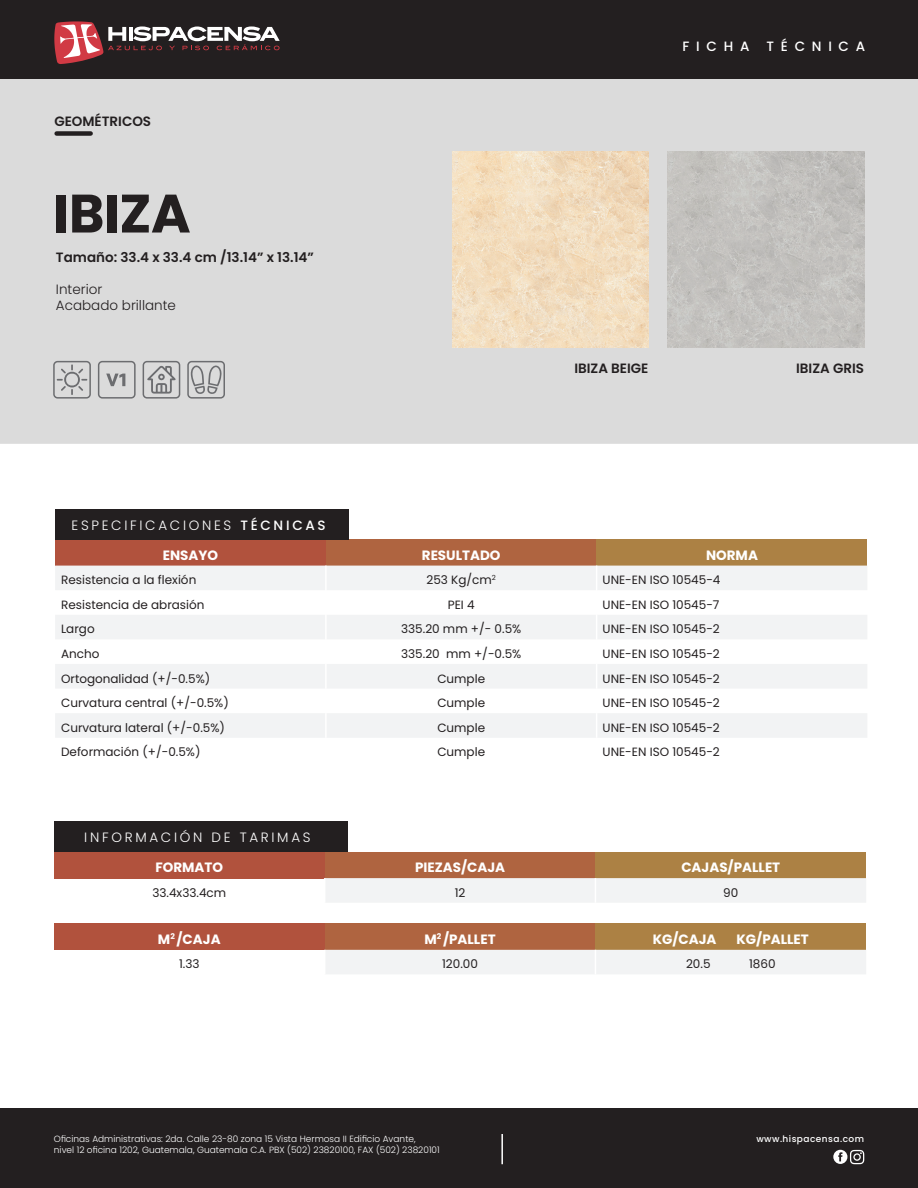
<style>
.page{position:relative;width:918px;height:1188px;background:#fff}
.page>*{position:absolute;margin:0;border:0;box-sizing:border-box;transform-origin:0 0}
.t1{font:700 54px "Poppins";letter-spacing:-.01em;color:#231f20}
.t2{font:700 13.5px "Poppins";color:#fff}
.t3{font:600 13.5px "Poppins";color:#231f20}
.t4{font:300 13.5px "Poppins";letter-spacing:.2em;color:#fff}
.t5{font:300 13.5px/16.2px "Poppins";color:#231f20}
.t6{font:500 13.5px "Poppins";letter-spacing:.5em;color:#fff}
.t7{font:12px "Poppins";color:#231f20}
.t8{font:300 9px/10.8px "Poppins";color:#fff}
.t9{font:500 9px "Poppins";letter-spacing:.05em;color:#fff}
.s1{font-weight:500}
</style>
<div class="page">
<div style="left:0;top:0;width:918px;height:80px;background:#231f20"></div>
<svg style="left:54px;top:21px;width:226px;height:43px"></svg>
<div style="left:0;top:1108px;width:918px;height:80px;background:#231f20"></div>
<hr style="left:501px;top:1134px;width:2px;height:30px;background:#fff">
<svg style="left:833px;top:1150px;width:31px;height:14px"></svg>
<img style="left:0;top:80px;width:918px;height:844px">
<div style="left:55px;top:539px;width:271px;height:27px;background:#b1523d"></div>
<div style="left:326px;top:539px;width:271px;height:27px;background:#af6440"></div>
<div style="left:597px;top:539px;width:270px;height:27px;background:#ac8144"></div>
<svg style="left:55px;top:566px;width:812px;height:172px;fill:#f2f3f4"></svg>
<hr style="left:325px;top:566px;width:2px;height:24px;background:#fff">
<hr style="left:325px;top:590px;width:2px;height:25px;background:#fff">
<hr style="left:325px;top:615px;width:2px;height:24px;background:#fff">
<hr style="left:325px;top:639px;width:2px;height:25px;background:#fff">
<hr style="left:325px;top:664px;width:2px;height:25px;background:#fff">
<hr style="left:325px;top:689px;width:2px;height:24px;background:#fff">
<hr style="left:325px;top:713px;width:2px;height:25px;background:#fff">
<hr style="left:325px;top:738px;width:2px;height:24px;background:#fff">
<svg style="left:596px;top:566px;width:1px;height:196px"></svg>
<div style="left:55px;top:509px;width:294px;height:30px;background:#231f20"></div>
<div style="left:54px;top:852px;width:271px;height:26px;background:#b1523d"></div>
<div style="left:325px;top:852px;width:270px;height:26px;background:#af6440"></div>
<div style="left:595px;top:852px;width:271px;height:26px;background:#ac8144"></div>
<div style="left:324px;top:878px;width:542px;height:25px;background:#f2f3f4"></div>
<div style="left:54px;top:924px;width:271px;height:26px;background:#b1523d"></div>
<div style="left:325px;top:924px;width:270px;height:26px;background:#af6440"></div>
<div style="left:595px;top:924px;width:271px;height:26px;background:#ac8144"></div>
<div style="left:326px;top:950px;width:540px;height:24px;background:#f2f3f4"></div>
<div style="left:54px;top:821px;width:294px;height:31px;background:#231f20"></div>
<div style="left:57px;top:131px;width:34px;height:5px;background:#231f20"></div>
<div style="left:98px;top:361px;width:38px;height:38px;border:2px solid #6c6d70;border-radius:4px"></div>
<svg style="left:106px;top:374px;width:19px;height:12px"></svg>
<div style="left:187px;top:361px;width:38px;height:38px;border:2px solid #6c6d70;border-radius:4px"></div>
<svg style="left:191px;top:365px;width:31px;height:29px"></svg>
<div style="left:143px;top:361px;width:37px;height:38px;border:2px solid #6c6d70;border-radius:4px"></div>
<svg style="left:147px;top:366px;width:29px;height:28px"></svg>
<div style="left:53px;top:361px;width:38px;height:38px;border:2px solid #6c6d70;border-radius:4px"></div>
<svg style="left:57px;top:364px;width:30px;height:31px"></svg>
<img style="left:453px;top:152px;width:196px;height:195px">
<img style="left:668px;top:152px;width:196px;height:195px">
<p class="t3" style="left:54px;top:113px;width:98px">GEOMÉTRICOS</p>
<h1 class="t1" style="left:53px;top:182px;width:139px">IBIZA</h1>
<p class="t3" style="left:56px;top:249px;width:259px">Tamaño: 33.4 x 33.4 cm /13.14” x 13.14”</p>
<p class="t5" style="left:56px;top:281px;width:122px">Interior<br>Acabado brillante</p>
<p class="t4" style="left:72px;top:517px;width:256px">ESPECIFICACIONES <span class="s1">TÉCNICAS</span></p>
<p class="t6" style="left:683px;top:39px;width:68px">FICHA</p>
<p class="t6" style="left:766px;top:39px;width:100px">TÉCNICA</p>
<p class="t3" style="left:574px;top:360px;width:76px">IBIZA BEIGE</p>
<p class="t3" style="left:796px;top:360px;width:69px">IBIZA GRIS</p>
<p class="t2" style="left:163px;top:547px;width:57px">ENSAYO</p>
<p class="t2" style="left:422px;top:547px;width:80px">RESULTADO</p>
<p class="t2" style="left:706px;top:547px;width:53px">NORMA</p>
<p class="t7" style="left:61px;top:573px;width:137px">Resistencia a la flexión</p>
<p class="t7" style="left:427px;top:573px;width:71px">253 Kg/cm<sup>2</sup></p>
<p class="t7" style="left:603px;top:573px;width:119px">UNE-EN ISO 10545-4</p>
<p class="t7" style="left:61px;top:598px;width:145px">Resistencia de abrasión</p>
<p class="t7" style="left:448px;top:598px;width:28px">PEI 4</p>
<p class="t7" style="left:603px;top:598px;width:118px">UNE-EN ISO 10545-7</p>
<p class="t7" style="left:61px;top:622px;width:35px">Largo</p>
<p class="t7" style="left:401px;top:622px;width:122px">335.20 mm +/- 0.5%</p>
<p class="t7" style="left:603px;top:622px;width:119px">UNE-EN ISO 10545-2</p>
<p class="t7" style="left:61px;top:647px;width:40px">Ancho</p>
<p class="t7" style="left:401px;top:647px;width:122px">335.20 mm +/-0.5%</p>
<p class="t7" style="left:603px;top:647px;width:119px">UNE-EN ISO 10545-2</p>
<p class="t7" style="left:61px;top:671px;width:151px">Ortogonalidad (+/-0.5%)</p>
<p class="t7" style="left:437px;top:671px;width:49px">Cumple</p>
<p class="t7" style="left:603px;top:671px;width:119px">UNE-EN ISO 10545-2</p>
<p class="t7" style="left:61px;top:696px;width:169px">Curvatura central (+/-0.5%)</p>
<p class="t7" style="left:437px;top:696px;width:49px">Cumple</p>
<p class="t7" style="left:603px;top:696px;width:119px">UNE-EN ISO 10545-2</p>
<p class="t7" style="left:61px;top:721px;width:165px">Curvatura lateral (+/-0.5%)</p>
<p class="t7" style="left:437px;top:721px;width:49px">Cumple</p>
<p class="t7" style="left:603px;top:721px;width:119px">UNE-EN ISO 10545-2</p>
<p class="t7" style="left:61px;top:745px;width:141px">Deformación (+/-0.5%)</p>
<p class="t7" style="left:437px;top:745px;width:49px">Cumple</p>
<p class="t7" style="left:603px;top:745px;width:119px">UNE-EN ISO 10545-2</p>
<p class="t4" style="left:84px;top:830px;width:228px">INFORMACIÓN DE TARIMAS</p>
<p class="t2" style="left:155px;top:860px;width:69px">FORMATO</p>
<p class="t2" style="left:415px;top:860px;width:92px">PIEZAS/CAJA</p>
<p class="t2" style="left:681px;top:860px;width:100px">CAJAS/PALLET</p>
<p class="t7" style="left:152px;top:886px;width:75px">33.4x33.4cm</p>
<p class="t7" style="left:455px;top:886px;width:12px">12</p>
<p class="t7" style="left:723px;top:886px;width:17px">90</p>
<p class="t2" style="left:158px;top:931px;width:64px">M<sup>2</sup> /CAJA</p>
<p class="t2" style="left:424px;top:931px;width:73px">M<sup>2</sup> /PALLET</p>
<p class="t2" style="left:653px;top:931px;width:65px">KG/CAJA</p>
<p class="t2" style="left:737px;top:931px;width:74px">KG/PALLET</p>
<p class="t7" style="left:179px;top:957px;width:22px">1.33</p>
<p class="t7" style="left:442px;top:957px;width:37px">120.00</p>
<p class="t7" style="left:686px;top:957px;width:26px">20.5</p>
<p class="t7" style="left:749px;top:957px;width:28px">1860</p>
<p class="t8" style="left:54px;top:1134px;width:387px">Oficinas Administrativas: 2da. Calle 23-80 zona 15 Vista Hermosa II Edificio Avante,<br>nivel 12 oficina 1202, Guatemala, Guatemala C.A. PBX (502) 23820100, FAX (502) 23820101</p>
<p class="t9" style="left:756px;top:1134px;width:109px">www.hispacensa.com</p>
</div>
